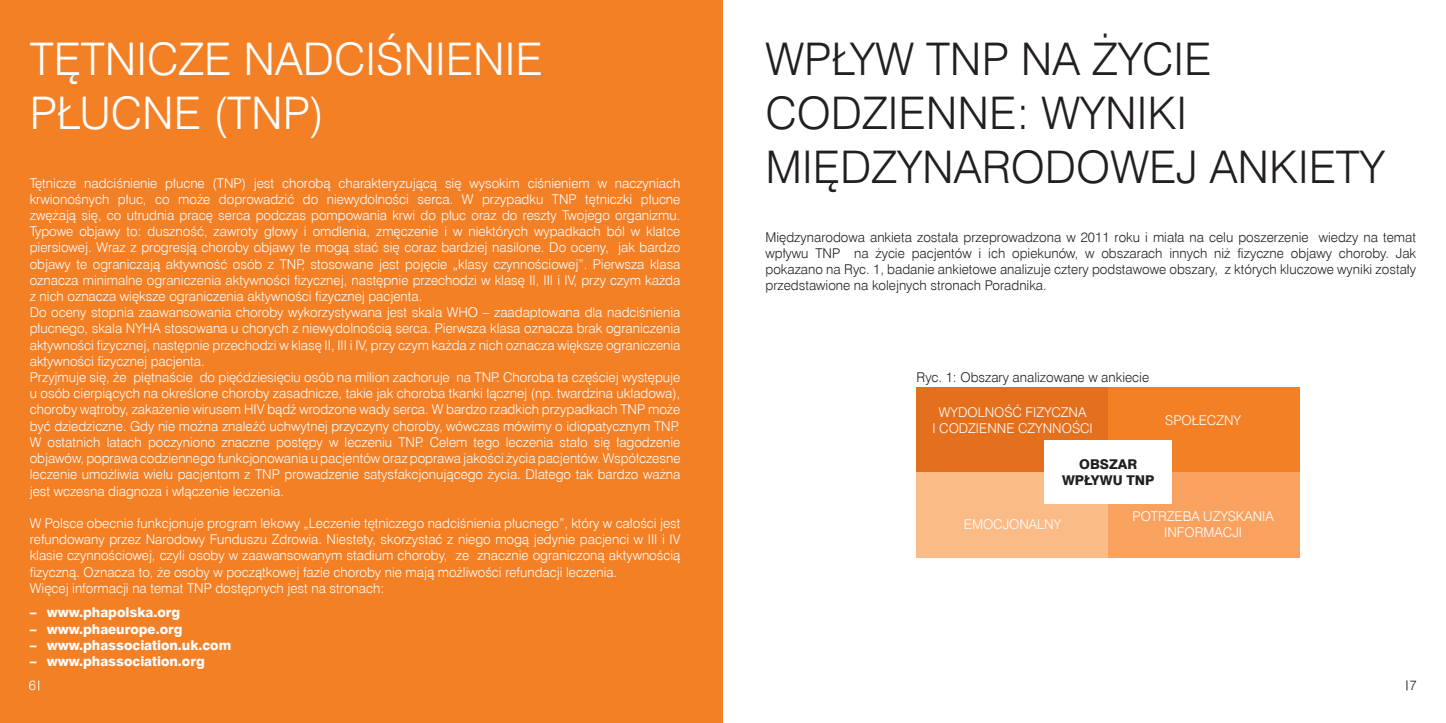
<style>
.page{position:relative;width:1446px;height:723px;background:#fff}
.page>*{position:absolute;margin:0;border:0;box-sizing:border-box;transform-origin:0 0}
.t1{font:45px "Swis 721 Lt EU";color:#231f20}
.t2{font:45px "Swis 721 Lt EU";color:#fff}
.t3{font:13.5px/16.2px "Swis 721 Lt EU";color:#fff}
.t4{font:13.5px/16.2px "Swis 721 Lt EU";color:#231f20;text-align:justify}
.t5{font:13.5px "Swis 721 Hv EU";color:#fff}
.t6{font:13.5px/16.2px "Swis 721 Hv EU";color:#231f20}
</style>
<div class="page">
<div style="left:0;top:0;width:723px;height:723px;background:#f48026"></div>
<div style="left:916px;top:387px;width:192px;height:85px;background:#e4701e"></div>
<div style="left:1108px;top:387px;width:191px;height:85px;background:#f48026"></div>
<div style="left:916px;top:472px;width:192px;height:85px;background:#fbbb87"></div>
<div style="left:1108px;top:472px;width:191px;height:85px;background:#f9a260"></div>
<div style="left:1044px;top:440px;width:127px;height:64px;background:#fff"></div>
<h1 class="t2" style="left:30px;top:32px;width:50px">Tętnicze</h1>
<h1 class="t2" style="left:243px;top:32px;width:26px">nadciśnienie</h1>
<h1 class="t2" style="left:30px;top:86px;width:29px">płucne</h1>
<h1 class="t2" style="left:213px;top:86px;width:113px">(TNP)</h1>
<p class="t3" style="left:30px;top:175px;width:652px">Tętnicze nadciśnienie płucne (TNP) jest chorobą charakteryzującą się wysokim ciśnieniem w naczyniach krwionośnych płuc, co może doprowadzić do niewydolności serca. W przypadku TNP tętniczki płucne zwężają się, co utrudnia pracę serca podczas pompowania krwi do płuc oraz do reszty Twojego organizmu.<br>Typowe objawy to: duszność, zawroty głowy i omdlenia, zmęczenie i w niektórych wypadkach ból w klatce piersiowej. Wraz z progresją choroby objawy te mogą stać się coraz bardziej nasilone. Do oceny, jak bardzo objawy te ograniczają aktywność osób z TNP, stosowane jest pojęcie „klasy czynnościowej”. Pierwsza klasa oznacza minimalne ograniczenia aktywności fizycznej, następnie przechodzi w klasę II, III i IV, przy czym każda z nich oznacza większe ograniczenia aktywności fizycznej pacjenta.<br>Do oceny stopnia zaawansowania choroby wykorzystywana jest skala WHO – zaadaptowana dla nadciśnienia płucnego, skala NYHA stosowana u chorych z niewydolnością serca. Pierwsza klasa oznacza brak ograniczenia aktywności fizycznej, następnie przechodzi w klasę II, III i IV, przy czym każda z nich oznacza większe ograniczenia aktywności fizycznej pacjenta.<br>Przyjmuje się, że piętnaście do pięćdziesięciu osób na milion zachoruje na TNP. Choroba ta częściej występuje u osób cierpiących na określone choroby zasadnicze, takie jak choroba tkanki łącznej (np. twardzina układowa), choroby wątroby, zakażenie wirusem HIV bądź wrodzone wady serca. W bardzo rzadkich przypadkach TNP może być dziedziczne. Gdy nie można znaleźć uchwytnej przyczyny choroby, wówczas mówimy o idiopatycznym TNP.<br>W ostatnich latach poczyniono znaczne postępy w leczeniu TNP. Celem tego leczenia stało się łagodzenie objawów, poprawa codziennego funkcjonowania u pacjentów oraz poprawa jakości życia pacjentów. Współczesne leczenie umożliwia wielu pacjentom z TNP prowadzenie satysfakcjonującego życia. Dlatego tak bardzo ważna jest wczesna diagnoza i włączenie leczenia.</p>
<p class="t3" style="left:30px;top:515px;width:652px">W Polsce obecnie funkcjonuje program lekowy „Leczenie tętniczego nadciśnienia płucnego”, który w całości jest refundowany przez Narodowy Funduszu Zdrowia. Niestety, skorzystać z niego mogą jedynie pacjenci w III i IV klasie czynnościowej, czyli osoby w zaawansowanym stadium choroby, ze znacznie ograniczoną aktywnością fizyczną. Oznacza to, że osoby w początkowej fazie choroby nie mają możliwości refundacji leczenia.<br>Więcej informacji na temat TNP dostępnych jest na stronach:</p>
<p class="t5" style="left:30px;top:604px;width:152px">– www.phapolska.org</p>
<p class="t5" style="left:30px;top:620px;width:154px">– www.phaeurope.org</p>
<p class="t5" style="left:30px;top:637px;width:203px">– www.phassociation.uk.com</p>
<p class="t5" style="left:30px;top:653px;width:176px">– www.phassociation.org</p>
<h1 class="t1" style="left:765px;top:32px;width:67px">Wpływ</h1>
<h1 class="t1" style="left:926px;top:32px;width:191px">TNP na życie</h1>
<h1 class="t1" style="left:765px;top:86px;width:93px">codzienne</h1>
<h1 class="t1" style="left:1016px;top:86px;width:52px">: wyni</h1>
<h1 class="t1" style="left:1147px;top:86px;width:33px">ki</h1>
<h1 class="t1" style="left:765px;top:140px;width:28px">międzyna</h1>
<h1 class="t1" style="left:981px;top:140px;width:158px">rodowej</h1>
<h1 class="t1" style="left:1210px;top:140px;width:111px">an kiety</h1>
<p class="t4" style="left:765px;top:229px;width:652px">Międzynarodowa ankieta została przeprowadzona w 2011 roku i miała na celu poszerzenie wiedzy na temat wpływu TNP na życie pacjentów i ich opiekunów, w obszarach innych niż fizyczne objawy choroby. Jak pokazano na Ryc. 1, badanie ankietowe analizuje cztery podstawowe obszary, z których kluczowe wyniki zostały przedstawione na kolejnych stronach Poradnika.</p>
<p class="t4" style="left:916px;top:369px;width:234px">Ryc. 1: Obszary analizowane w ankiecie</p>
<p class="t3" style="left:932px;top:404px;width:102px;text-indent:6px">Wydoln ość fizyczna i codzienne</p>
<p class="t3" style="left:1018px;top:420px;width:10px">czynn</p>
<p class="t3" style="left:1062px;top:420px;width:18px">ości</p>
<p class="t6" style="left:1062px;top:457px;width:94px;text-indent:17px">Obszar wpływu TNP</p>
<p class="t3" style="left:1165px;top:412px;width:36px">Społeczny</p>
<p class="t3" style="left:964px;top:516px;width:65px">Emocjonalny</p>
<p class="t3" style="left:1132px;top:509px;width:44px">Potrzeba</p>
<p class="t3" style="left:1203px;top:509px;width:9px">uzys</p>
<p class="t3" style="left:1236px;top:509px;width:17px">kania</p>
<p class="t3" style="left:1164px;top:525px;width:48px">informacji</p>
<p class="t3" style="left:29px;top:677px;width:9px">6</p>
<p class="t4" style="left:1409px;top:677px;width:9px">7</p>
</div>
